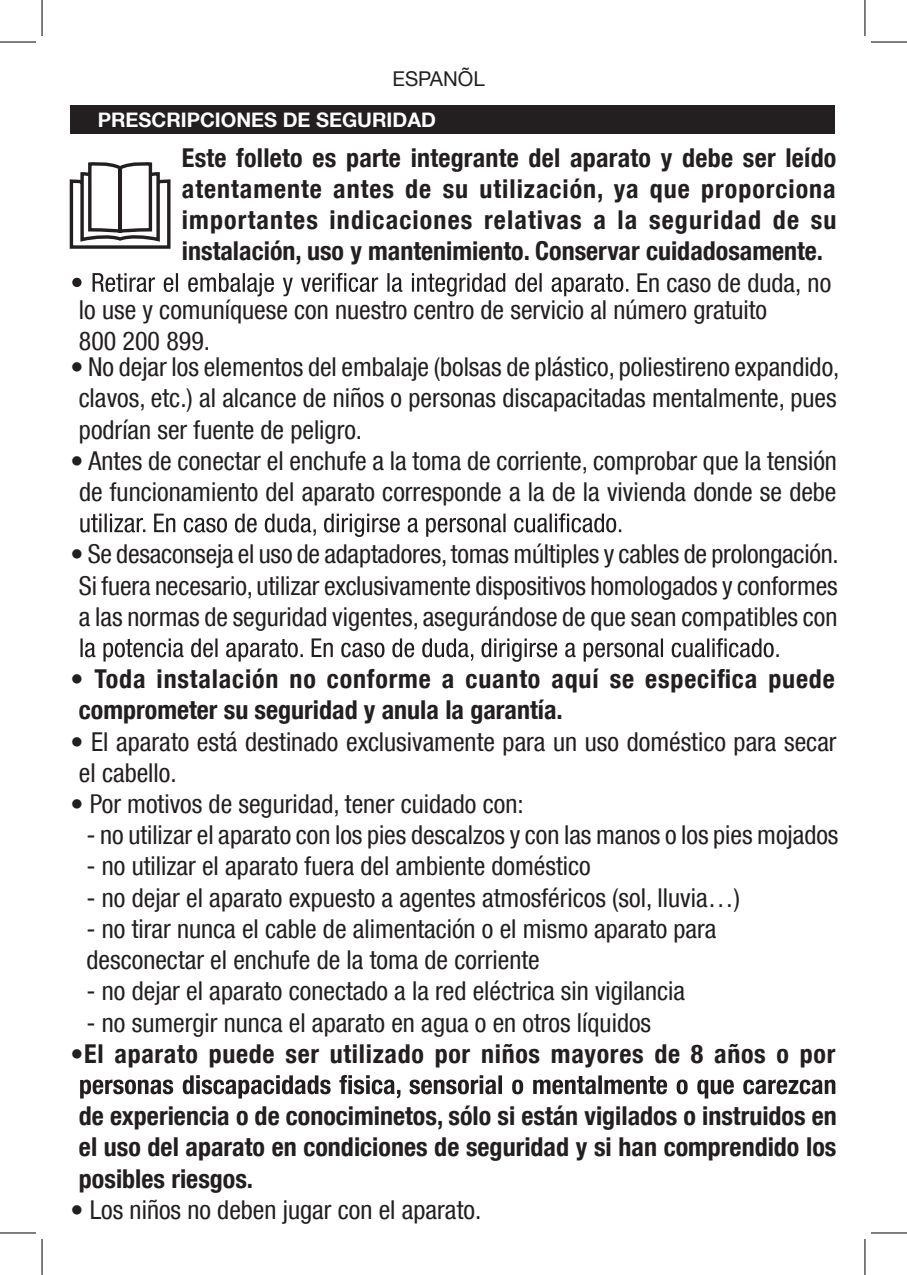
<style>
.page{position:relative;width:907px;height:1275px;background:#fff}
.page>*{position:absolute;margin:0;border:0;box-sizing:border-box;transform-origin:0 0}
.t1{font:condensed 26px/31.2px "Helvetica Neue LT Com";color:#231f20}
.t2{font:700 condensed 26px/31.2px "Helvetica Neue LT Com";color:#231f20;text-align:justify}
.t3{font:700 condensed 26px/31.2px "Helvetica Neue LT Com";letter-spacing:.03em;color:#231f20}
.t4{font:700 condensed 26px "Helvetica Neue LT Com";letter-spacing:.025em;color:#231f20}
.t5{font:20.4px "Helvetica Neue LT Com";color:#231f20}
.t6{font:700 20px "Helvetica Neue LT Com";color:#fff}
</style>
<div class="page">
<div style="left:70px;top:105px;width:764px;height:29px;background:#231f20"></div>
<svg style="left:69px;top:162px;width:102px;height:87px"></svg>
<svg style="left:72px;top:273px;width:556px;height:23px"></svg>
<svg style="left:80px;top:513px;width:541px;height:24px"></svg>
<svg style="left:80px;top:638px;width:698px;height:24px"></svg>
<svg style="left:80px;top:1075px;width:755px;height:23px"></svg>
<hr style="left:0;top:42px;width:36px;height:1px;background:#000">
<hr style="left:870px;top:42px;width:36px;height:1px;background:#000">
<hr style="left:0;top:1232px;width:36px;height:1px;background:#000">
<hr style="left:870px;top:1232px;width:36px;height:1px;background:#000">
<hr style="left:42px;top:0;width:1px;height:36px;background:#000">
<hr style="left:42px;top:1239px;width:1px;height:36px;background:#000">
<hr style="left:864px;top:0;width:1px;height:36px;background:#000">
<hr style="left:864px;top:1239px;width:1px;height:36px;background:#000">
<p class="t5" style="left:392px;top:66px;width:94px">ESPANÕL</p>
<p class="t6" style="left:98px;top:107px;width:339px">PRESCRIPCIONES DE SEGURIDAD</p>
<p class="t2" style="left:182px;top:142px;width:655px">Este folleto es parte integrante del aparato y debe ser leído atentamente antes de su utilización, ya que proporciona importantes indicaciones relativas a la seguridad de su instalación, uso y mantenimiento. Conservar cuidadosamente.</p>
<p class="t1" style="left:79px;top:294px;width:689px;line-height:30.6px">lo use y comuníquese con nuestro centro de servicio al número gratuito<br>800 200 899.</p>
<p class="t1" style="left:79px;top:351px;width:761px;text-align:justify;text-indent:-9px">• No dejar los elementos del embalaje (bolsas de plástico, poliestireno expandido, clavos, etc.) al alcance de niños o personas discapacitadas mentalmente, pues podrían ser fuente de peligro.</p>
<p class="t1" style="left:70px;top:445px;width:767px;text-align:center">• Antes de conectar el enchufe a la toma de corriente, comprobar que la tensión de funcionamiento del aparato corresponde a la de la vivienda donde se debe</p>
<p class="t1" style="left:70px;top:538px;width:769px;text-align:center">• Se desaconseja el uso de adaptadores,tomas múltiples y cables de prolongación.<br>Si fuera necesario, utilizar exclusivamente dispositivos homologados y conformes a las normas de seguridad vigentes, asegurándose de que sean compatibles con</p>
<p class="t3" style="left:79px;top:663px;width:757px;text-indent:-9px">• Toda instalación no conforme a cuanto aquí se especifica puede comprometer su seguridad y anula la garantía.</p>
<p class="t1" style="left:79px;top:725px;width:758px;text-indent:-9px">• El aparato está destinado exclusivamente para un uso doméstico para secar el cabello.</p>
<p class="t1" style="left:70px;top:788px;width:454px">• Por motivos de seguridad, tener cuidado con:</p>
<p class="t1" style="left:86px;top:819px;width:753px">- no utilizar el aparato con los pies descalzos y con las manos o los pies mojados</p>
<p class="t1" style="left:86px;top:850px;width:505px">- no utilizar el aparato fuera del ambiente doméstico</p>
<p class="t1" style="left:86px;top:881px;width:654px">- no dejar el aparato expuesto a agentes atmosféricos (sol, lluvia…)</p>
<p class="t1" style="left:86px;top:913px;width:631px">- no tirar nunca el cable de alimentación o el mismo aparato para desconectar el enchufe de la toma de corriente</p>
<p class="t1" style="left:86px;top:975px;width:600px">- no dejar el aparato conectado a la red eléctrica sin vigilancia</p>
<p class="t1" style="left:86px;top:1006px;width:566px">- no sumergir nunca el aparato en agua o en otros líquidos</p>
<p class="t4" style="left:70px;top:1038px;width:766px">•El aparato puede ser utilizado por niños mayores de 8 años o por</p>
<p class="t2" style="left:79px;top:1100px;width:759px">de experiencia o de conociminetos, sólo si están vigilados o instruidos en el uso del aparato en condiciones de seguridad y si han comprendido los posibles riesgos.</p>
<p class="t1" style="left:70px;top:1193px;width:412px">• Los niños no deben jugar con el aparato.</p>
<p class="t1" style="left:636px;top:267px;width:196px">En caso de duda, no</p>
</div>
